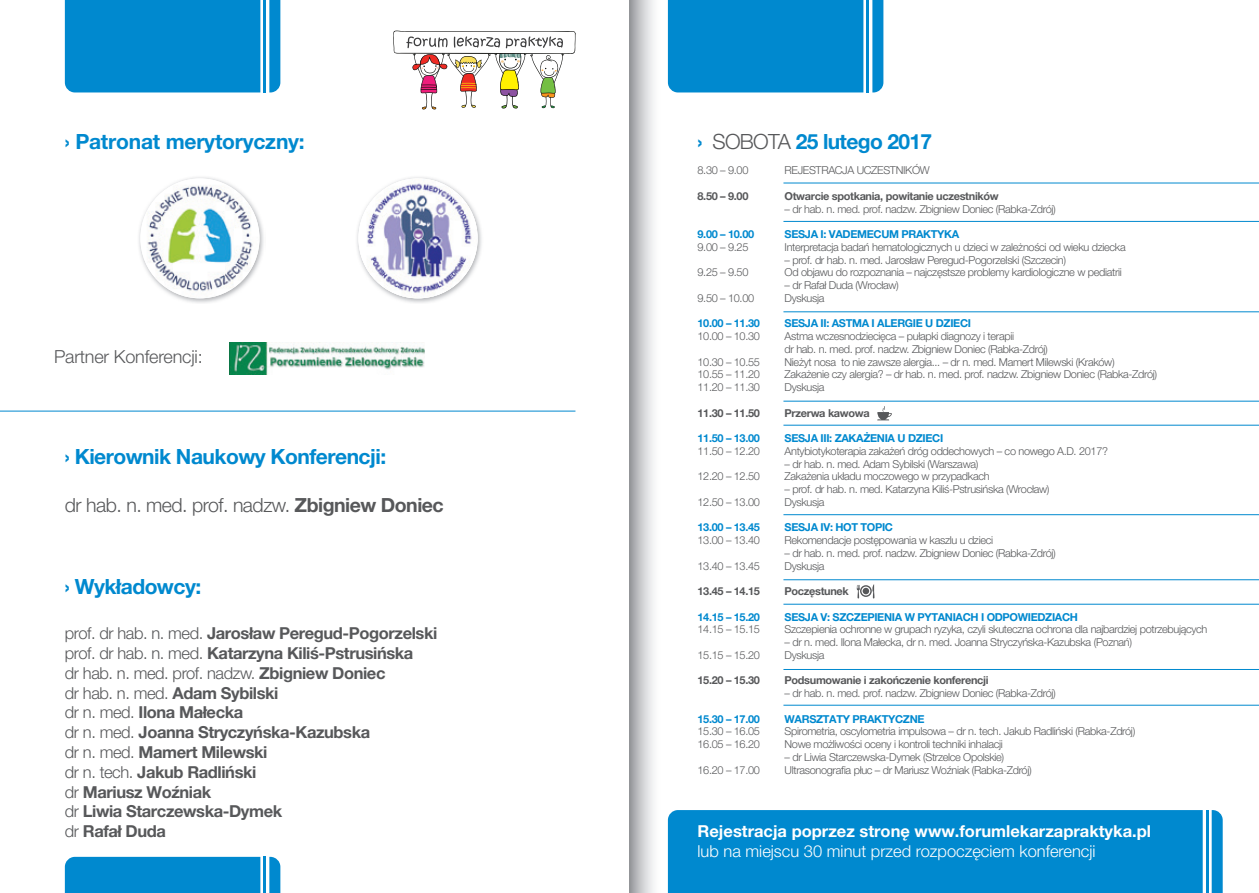
<style>
.page{position:relative;width:1259px;height:893px;background:#fff}
.page>*{position:absolute;margin:0;border:0;box-sizing:border-box;transform-origin:0 0}
.t1{font:700 21px "Helvetica Neue LT Pro";letter-spacing:-.025em;color:#0089cf}
.t2{font:300 19.5px "Helvetica Neue LT Pro";letter-spacing:-.025em;color:#57585a}
.t3{font:300 18px "Helvetica Neue LT Pro";letter-spacing:-.01em;color:#57585a}
.t4{font:700 16.5px/19.8px "Helvetica Neue LT Pro";letter-spacing:-.025em;color:#57585a}
.t5{font:700 16.5px "Helvetica Neue LT Pro";color:#fff}
.t6{font:300 16.5px "Helvetica Neue LT Pro";color:#fff}
.t7{font:300 10.95px/12.8px "Helvetica Neue LT Pro";letter-spacing:-.03em;color:#57585a}
.t8{font:700 10.95px "Helvetica Neue LT Pro";letter-spacing:-.03em;color:#0089cf}
.t9{font:700 10.95px "Helvetica Neue LT Pro";letter-spacing:-.03em;color:#57585a}
.s1{font-weight:700}
.s2{font-weight:300}
.s3{font-weight:300;color:#57585a}
</style>
<div class="page">
<div style="left:668px;top:810px;width:534px;height:83px;background:#0089cf"></div>
<svg style="left:1211px;top:810px;width:11px;height:83px"></svg>
<hr style="left:1206px;top:810px;width:2px;height:83px;background:#0089cf">
<div style="left:65px;top:857px;width:195px;height:36px;background:#0089cf"></div>
<svg style="left:269px;top:857px;width:11px;height:36px"></svg>
<hr style="left:264px;top:857px;width:2px;height:36px;background:#0089cf">
<div style="left:65px;top:0;width:195px;height:92px;background:#0089cf"></div>
<svg style="left:269px;top:0;width:11px;height:92px"></svg>
<hr style="left:264px;top:0;width:2px;height:92px;background:#0089cf">
<div style="left:668px;top:0;width:195px;height:92px;background:#0089cf"></div>
<svg style="left:872px;top:0;width:11px;height:92px"></svg>
<hr style="left:866px;top:0;width:3px;height:92px;background:#0089cf">
<hr style="left:0;top:411px;width:575px;height:1px;background:#0089cf">
<svg style="left:393px;top:30px;width:183px;height:80px"></svg>
<img style="left:357px;top:177px;width:125px;height:126px">
<img style="left:358px;top:178px;width:119px;height:120px;border-radius:60px">
<img style="left:139px;top:177px;width:125px;height:126px">
<img style="left:140px;top:178px;width:119px;height:120px;border-radius:60px">
<img style="left:230px;top:342px;width:195px;height:33px">
<hr style="left:783px;top:705px;width:476px;height:1px;background:#0089cf">
<hr style="left:783px;top:669px;width:476px;height:1px;background:#0089cf">
<hr style="left:783px;top:604px;width:476px;height:1px;background:#0089cf">
<hr style="left:783px;top:579px;width:476px;height:1px;background:#0089cf">
<hr style="left:783px;top:514px;width:476px;height:1px;background:#0089cf">
<hr style="left:783px;top:425px;width:476px;height:1px;background:#0089cf">
<hr style="left:783px;top:401px;width:476px;height:1px;background:#0089cf">
<hr style="left:783px;top:311px;width:476px;height:1px;background:#0089cf">
<hr style="left:783px;top:221px;width:476px;height:1px;background:#0089cf">
<hr style="left:783px;top:183px;width:476px;height:1px;background:#0089cf">
<svg style="left:877px;top:406px;width:15px;height:14px"></svg>
<svg style="left:856px;top:584px;width:18px;height:14px"></svg>
<div style="left:629px;top:0;width:32px;height:893px;background:linear-gradient(to right,#9d9ea2,#fff)"></div>
<h1 class="t1" style="left:65px;top:128px;width:241px">› Patronat merytoryczny:</h1>
<h3 class="t3" style="left:54px;top:345px;width:150px">Partner Konferencji:</h3>
<h1 class="t1" style="left:65px;top:443px;width:323px">› Kierownik Naukowy Konferencji:</h1>
<h2 class="t2" style="left:65px;top:493px;width:380px">dr hab. n. med. prof. nadzw. <span class="s1">Zbigniew Doniec</span></h2>
<h1 class="t1" style="left:65px;top:573px;width:138px">› Wykładowcy:</h1>
<p class="t4" style="left:65px;top:623px;width:374px"><span class="s2">prof. dr hab. n. med.</span> Jarosław Peregud-Pogorzelski <span class="s2">prof. dr hab. n. med.</span> Katarzyna Kiliś-Pstrusińska<br><span class="s2">dr hab. n. med. prof. nadzw.</span> Zbigniew Doniec<br><span class="s2">dr hab. n. med.</span> Adam Sybilski<br><span class="s2">dr n. med.</span> Ilona Małecka<br><span class="s2">dr n. med.</span> Joanna Stryczyńska-Kazubska<br><span class="s2">dr n. med.</span> Mamert Milewski<br><span class="s2">dr n. tech.</span> Jakub Radliński<br><span class="s2">dr</span> Mariusz Woźniak<br><span class="s2">dr</span> Liwia Starczewska-Dymek<br><span class="s2">dr</span> Rafał Duda</p>
<h1 class="t1" style="left:697px;top:128px;width:236px">› <span class="s3">SOBOTA</span> 25 lutego 2017</h1>
<p class="t7" style="left:697px;top:164px;width:52px">8.30 – 9.00</p>
<p class="t7" style="left:784px;top:164px;width:147px">REJESTRACJA UCZESTNIKÓW</p>
<p class="t9" style="left:697px;top:189px;width:52px">8.50 – 9.00</p>
<p class="t9" style="left:784px;top:189px;width:216px">Otwarcie spotkania, powitanie uczestników</p>
<p class="t7" style="left:784px;top:202px;width:273px">– dr hab. n. med. prof. nadzw. Zbigniew Doniec (Rabka-Zdrój)</p>
<p class="t8" style="left:697px;top:227px;width:58px">9.00 – 10.00</p>
<p class="t8" style="left:784px;top:227px;width:176px">SESJA I: VADEMECUM PRAKTYKA</p>
<p class="t7" style="left:697px;top:240px;width:52px">9.00 – 9.25</p>
<p class="t7" style="left:784px;top:240px;width:343px">Interpretacja badań hematologicznych u dzieci w zależności od wieku dziecka</p>
<p class="t7" style="left:784px;top:253px;width:283px">– prof. dr hab. n. med. Jarosław Peregud-Pogorzelski (Szczecin)</p>
<p class="t7" style="left:697px;top:266px;width:52px">9.25 – 9.50</p>
<p class="t7" style="left:784px;top:266px;width:339px">Od objawu do rozpoznania – najczęstsze problemy kardiologiczne w pediatrii</p>
<p class="t7" style="left:784px;top:279px;width:116px">– dr Rafał Duda (Wrocław)</p>
<p class="t7" style="left:697px;top:291px;width:58px">9.50 – 10.00</p>
<p class="t7" style="left:784px;top:291px;width:41px">Dyskusja</p>
<p class="t8" style="left:697px;top:317px;width:64px">10.00 – 11.30</p>
<p class="t8" style="left:784px;top:317px;width:188px">SESJA II: ASTMA I ALERGIE U DZIECI</p>
<p class="t7" style="left:697px;top:330px;width:64px">10.00 – 10.30</p>
<p class="t7" style="left:784px;top:330px;width:265px">Astma wczesnodziecięca – pułapki diagnozy i terapii<br>dr hab. n. med. prof. nadzw. Zbigniew Doniec (Rabka-Zdrój)</p>
<p class="t7" style="left:697px;top:355px;width:64px">10.30 – 10.55</p>
<p class="t7" style="left:784px;top:355px;width:332px">Nieżyt nosa to nie zawsze alergia... – dr n. med. Mamert Milewski (Kraków)</p>
<p class="t7" style="left:697px;top:368px;width:64px">10.55 – 11.20</p>
<p class="t7" style="left:784px;top:368px;width:374px">Zakażenie czy alergia? – dr hab. n. med. prof. nadzw. Zbigniew Doniec (Rabka-Zdrój)</p>
<p class="t7" style="left:697px;top:381px;width:64px">11.20 – 11.30</p>
<p class="t7" style="left:784px;top:381px;width:41px">Dyskusja</p>
<p class="t9" style="left:697px;top:406px;width:64px">11.30 – 11.50</p>
<p class="t9" style="left:784px;top:406px;width:87px">Przerwa kawowa</p>
<p class="t8" style="left:697px;top:431px;width:64px">11.50 – 13.00</p>
<p class="t8" style="left:784px;top:431px;width:160px">SESJA III: ZAKAŻENIA U DZIECI</p>
<p class="t7" style="left:697px;top:444px;width:64px">11.50 – 12.20</p>
<p class="t7" style="left:784px;top:444px;width:325px">Antybiotykoterapia zakażeń dróg oddechowych – co nowego A.D. 2017?</p>
<p class="t7" style="left:784px;top:457px;width:195px">– dr hab. n. med. Adam Sybilski (Warszawa)</p>
<p class="t7" style="left:697px;top:470px;width:64px">12.20 – 12.50</p>
<p class="t7" style="left:784px;top:470px;width:207px">Zakażenia układu moczowego w przypadkach</p>
<p class="t7" style="left:784px;top:483px;width:266px">– prof. dr hab. n. med. Katarzyna Kiliś-Pstrusińska (Wrocław)</p>
<p class="t7" style="left:697px;top:495px;width:64px">12.50 – 13.00</p>
<p class="t7" style="left:784px;top:495px;width:41px">Dyskusja</p>
<p class="t8" style="left:697px;top:521px;width:64px">13.00 – 13.45</p>
<p class="t8" style="left:784px;top:521px;width:110px">SESJA IV: HOT TOPIC</p>
<p class="t7" style="left:697px;top:534px;width:64px">13.00 – 13.40</p>
<p class="t7" style="left:784px;top:534px;width:210px">Rekomendacje postępowania w kaszlu u dzieci</p>
<p class="t7" style="left:784px;top:546px;width:273px">– dr hab. n. med. prof. nadzw. Zbigniew Doniec (Rabka-Zdrój)</p>
<p class="t7" style="left:697px;top:559px;width:64px">13.40 – 13.45</p>
<p class="t7" style="left:784px;top:559px;width:41px">Dyskusja</p>
<p class="t9" style="left:697px;top:584px;width:64px">13.45 – 14.15</p>
<p class="t9" style="left:784px;top:584px;width:66px">Poczęstunek</p>
<p class="t8" style="left:697px;top:610px;width:64px">14.15 – 15.20</p>
<p class="t8" style="left:784px;top:610px;width:295px">SESJA V: SZCZEPIENIA W PYTANIACH I ODPOWIEDZIACH</p>
<p class="t7" style="left:697px;top:623px;width:64px">14.15 – 15.15</p>
<p class="t7" style="left:784px;top:623px;width:424px">Szczepienia ochronne w grupach ryzyka, czyli skuteczna ochrona dla najbardziej potrzebujących</p>
<p class="t7" style="left:784px;top:636px;width:349px">– dr n. med. Ilona Małecka, dr n. med. Joanna Stryczyńska-Kazubska (Poznań)</p>
<p class="t7" style="left:697px;top:648px;width:64px">15.15 – 15.20</p>
<p class="t7" style="left:784px;top:648px;width:41px">Dyskusja</p>
<p class="t9" style="left:697px;top:674px;width:64px">15.20 – 15.30</p>
<p class="t9" style="left:784px;top:674px;width:206px">Podsumowanie i zakończenie konferencji</p>
<p class="t7" style="left:784px;top:687px;width:273px">– dr hab. n. med. prof. nadzw. Zbigniew Doniec (Rabka-Zdrój)</p>
<p class="t8" style="left:697px;top:712px;width:64px">15.30 – 17.00</p>
<p class="t8" style="left:784px;top:712px;width:141px">WARSZTATY PRAKTYCZNE</p>
<p class="t7" style="left:697px;top:725px;width:64px">15.30 – 16.05</p>
<p class="t7" style="left:784px;top:725px;width:352px">Spirometria, oscylometria impulsowa – dr n. tech. Jakub Radliński (Rabka-Zdrój)</p>
<p class="t7" style="left:697px;top:738px;width:64px">16.05 – 16.20</p>
<p class="t7" style="left:784px;top:738px;width:220px">Nowe możliwości oceny i kontroli techniki inhalacji</p>
<p class="t7" style="left:784px;top:750px;width:221px">– dr Liwia Starczewska-Dymek (Strzelce Opolskie)</p>
<p class="t7" style="left:697px;top:763px;width:64px">16.20 – 17.00</p>
<p class="t7" style="left:784px;top:763px;width:249px">Ultrasonografia płuc – dr Mariusz Woźniak (Rabka-Zdrój)</p>
<h3 class="t5" style="left:697px;top:820px;width:455px">Rejestracja poprzez stronę www.forumlekarzapraktyka.pl</h3>
<h3 class="t6" style="left:697px;top:841px;width:399px">lub na miejscu 30 minut przed rozpoczęciem konferencji</h3>
</div>
